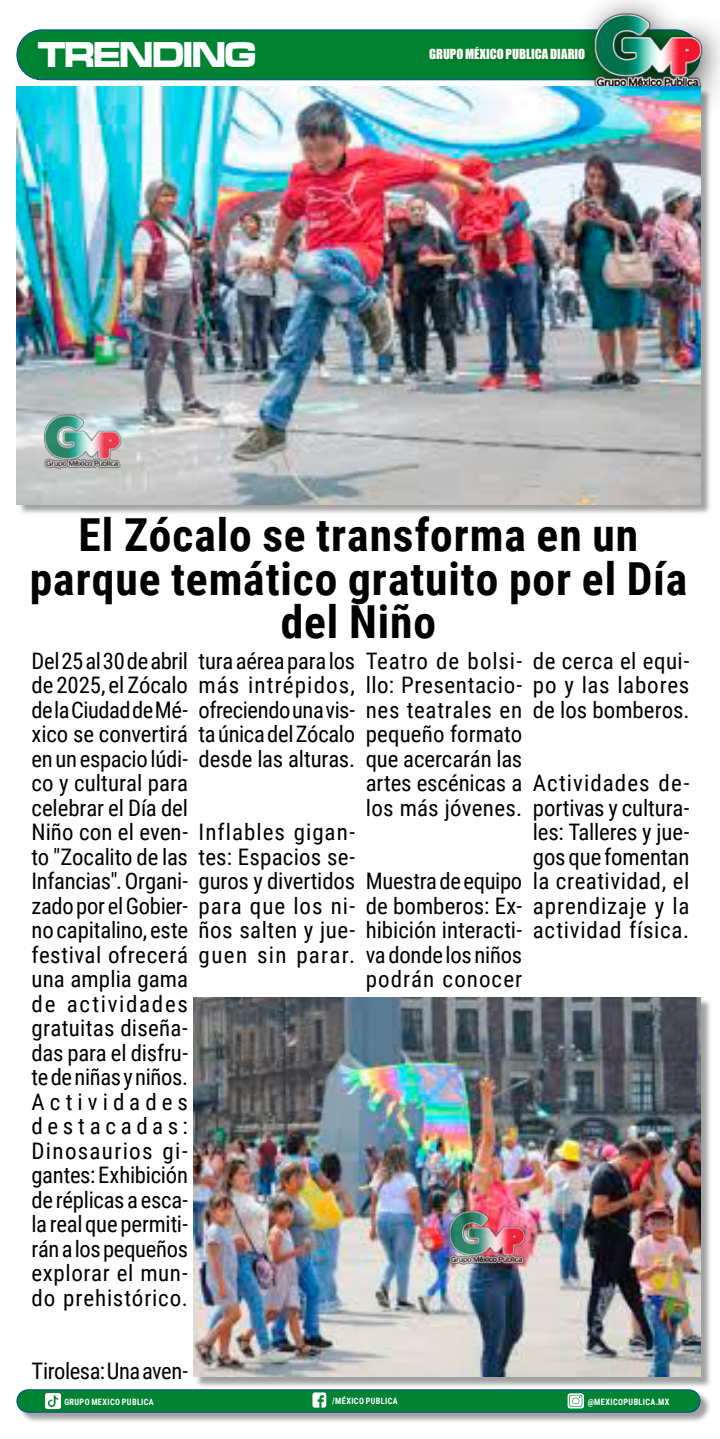
<style>
.page{position:relative;width:720px;height:1439px;background:#fff}
.page>*{position:absolute;margin:0;border:0;box-sizing:border-box;transform-origin:0 0}
.t1{font:700 45.5px/43.8px "Roboto Condensed";letter-spacing:.02em;color:#000;text-align:center}
.t2{font:37.1px "Microgramma D Bold Exte";letter-spacing:-.04em;color:#fff;scale:.9 1}
.t3{font:22.75px/24.5px "Roboto Condensed";color:#000;text-align:justify}
.t4{font:22.75px "Roboto Condensed";letter-spacing:-.02em;color:#000}
.t5{font:12.78px "Impact";color:#fffdf6}
.t6{font:700 8.75px "Roboto Condensed";letter-spacing:.045em;color:#fff;scale:.94 1}
</style>
<div class="page">
<div style="left:17px;top:30px;width:682px;height:50px;background:#008233;border-radius:25px"></div>
<div style="left:16px;top:29px;width:684px;height:51px;border:1px solid #00499a;border-radius:25px"></div>
<div style="left:570px;top:0;width:149px;height:121px;background:#000;opacity:.7"></div>
<img style="left:584px;top:4px;width:132px;height:117px">
<div style="left:431px;top:47px;width:159px;height:18px;background:#00792f"></div>
<div style="left:18px;top:88px;width:693px;height:427px;background:#000;opacity:.37"></div>
<img style="left:16px;top:87px;width:684px;height:417px">
<div style="left:195px;top:998px;width:516px;height:390px;background:#000;opacity:.37"></div>
<img style="left:193px;top:997px;width:507px;height:380px">
<img style="left:29px;top:384px;width:111px;height:111px">
<img style="left:433px;top:1180px;width:111px;height:111px">
<div style="left:18px;top:1390px;width:693px;height:33px;background:#000;opacity:.37"></div>
<div style="left:17px;top:1389px;width:682px;height:23px;background:#008233;border-radius:11px"></div>
<div style="left:16px;top:1389px;width:684px;height:23px;border:1px solid #00499a;border-radius:11px"></div>
<svg style="left:567px;top:1393px;width:16px;height:15px"></svg>
<svg style="left:312px;top:1392px;width:14px;height:15px"></svg>
<img style="left:42px;top:1390px;width:21px;height:21px">
<h2 class="t2" style="left:38px;top:30px;width:244px">TRENDING</h2>
<p class="t5" style="left:429px;top:44px;width:157px">GRUPO MÉXICO PUBLICA DIARIO</p>
<h1 class="t1" style="left:30px;top:511px;width:658px">El Zócalo se transforma en un parque temático gratuito por el Día del Niño</h1>
<p class="t3" style="left:31px;top:647px;width:158px">Del 25 al 30 de abril de 2025, el Zócalo de la Ciudad de Mé&shy;xico se convertirá en un espacio lúdi&shy;co y cultural para celebrar el Día del Niño con el even&shy;to "Zocalito de las Infancias". Organi&shy;zado por el Gobier&shy;no capitalino, este festival ofrecerá una amplia gama de actividades gratuitas diseña&shy;das para el disfru&shy;te de niñas y niños.<br>Actividades destacadas:<br>Dinosaurios gi&shy;gantes: Exhibición de réplicas a esca&shy;la real que permiti&shy;rán a los pequeños explorar el mun&shy;do prehistórico.</p>
<p class="t3" style="left:198px;top:647px;width:158px">tura aérea para los más intrépidos, ofreciendo una vis&shy;ta única del Zócalo desde las alturas.</p>
<p class="t3" style="left:198px;top:819px;width:158px">Inflables gigan&shy;tes: Espacios se&shy;guros y divertidos para que los ni&shy;ños salten y jue&shy;guen sin parar.</p>
<p class="t3" style="left:365px;top:647px;width:158px">Teatro de bolsi&shy;llo: Presentacio&shy;nes teatrales en pequeño formato que acercarán las artes escénicas a los más jóvenes.</p>
<p class="t3" style="left:365px;top:868px;width:158px">Muestra de equipo de bomberos: Ex&shy;hibición interacti&shy;va donde los niños podrán conocer</p>
<p class="t3" style="left:532px;top:647px;width:158px">de cerca el equi&shy;po y las labores de los bomberos.</p>
<p class="t3" style="left:532px;top:770px;width:158px">Actividades de&shy;portivas y cultura&shy;les: Talleres y jue&shy;gos que fomentan la creatividad, el aprendizaje y la actividad física.</p>
<p class="t4" style="left:31px;top:1355px;width:158px">Tirolesa: Una aven-</p>
<p class="t6" style="left:64px;top:1395px;width:97px">GRUPO MEXICO PUBLICA</p>
<p class="t6" style="left:332px;top:1394px;width:71px">/MÉXICO PUBLICA</p>
<p class="t6" style="left:587px;top:1395px;width:88px">@MEXICOPUBLICA.MX</p>
</div>
